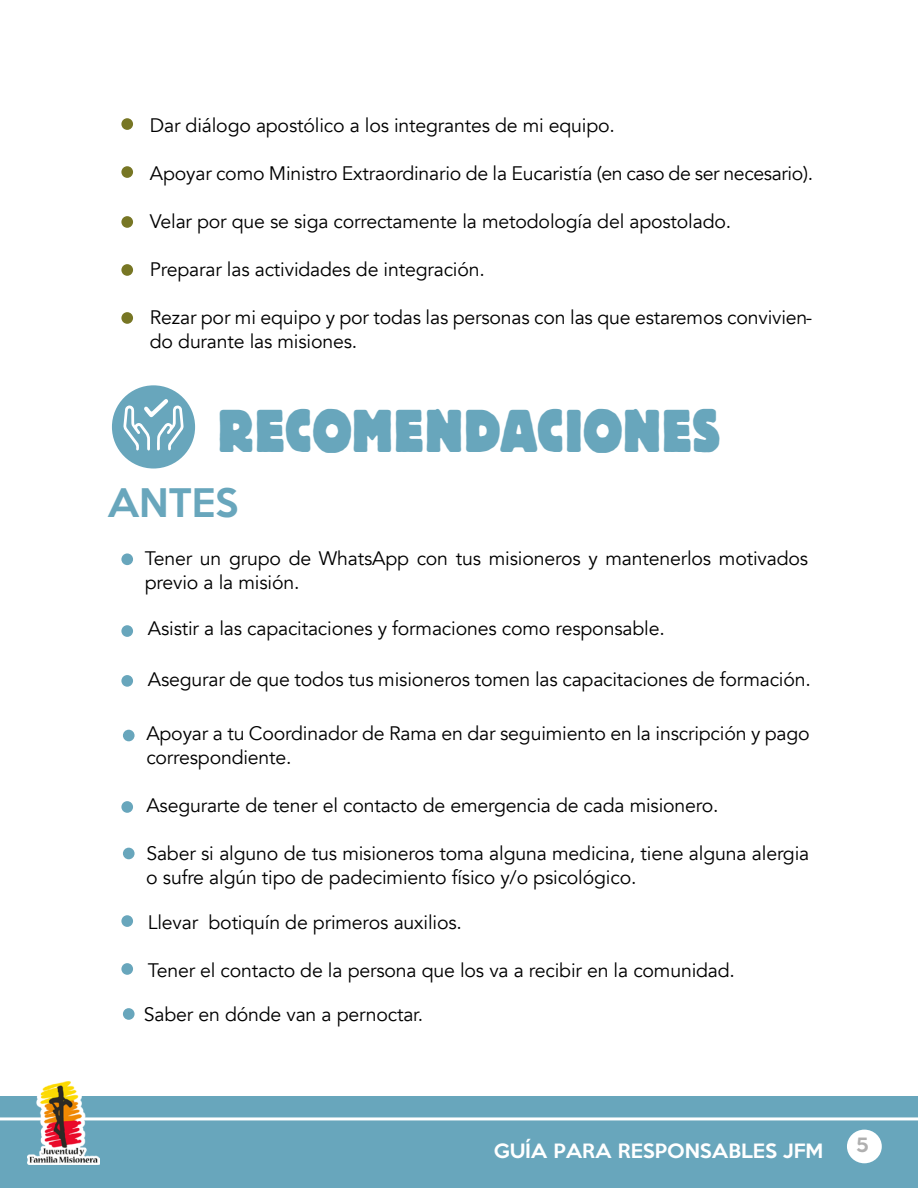
<style>
.page{position:relative;width:918px;height:1188px;background:#fff}
.page>*{position:absolute;margin:0;border:0;box-sizing:border-box;transform-origin:0 0}
.t1{font:800 60px "Block BE";letter-spacing:.02em;color:#68a6bc;scale:.8 1}
.t2{font:500 36px "Keep Calm";color:#68a6bc}
.t3{font:19.5px/24px "Avenir";letter-spacing:-.01em;color:#000}
.t4{font:500 18px "Keep Calm";color:#fff}
.t5{font:500 18px "Keep Calm";color:rgb(96 96 96/.5)}
</style>
<div class="page">
<div style="left:0;top:1096px;width:918px;height:92px;background:#68a6bc"></div>
<hr style="left:0;top:1117px;width:918px;height:3px;background:#fff">
<div style="left:847px;top:1130px;width:35px;height:33px;background:#fff;border-radius:50%"></div>
<img style="left:27px;top:1081px;width:73px;height:84px">
<div style="left:121px;top:553px;width:12px;height:12px;background:#68a6bc;border-radius:50%"></div>
<div style="left:121px;top:312px;width:12px;height:12px;background:#777624;border-radius:50%"></div>
<div style="left:121px;top:625px;width:12px;height:12px;background:#68a6bc;border-radius:50%"></div>
<div style="left:121px;top:675px;width:12px;height:12px;background:#68a6bc;border-radius:50%"></div>
<div style="left:123px;top:730px;width:12px;height:11px;background:#68a6bc;border-radius:50%"></div>
<div style="left:121px;top:801px;width:12px;height:12px;background:#68a6bc;border-radius:50%"></div>
<div style="left:123px;top:848px;width:12px;height:11px;background:#68a6bc;border-radius:50%"></div>
<div style="left:121px;top:915px;width:12px;height:12px;background:#68a6bc;border-radius:50%"></div>
<div style="left:121px;top:963px;width:12px;height:12px;background:#68a6bc;border-radius:50%"></div>
<div style="left:123px;top:1008px;width:12px;height:12px;background:#68a6bc;border-radius:50%"></div>
<div style="left:112px;top:385px;width:83px;height:84px;background:#68a6bc;border-radius:50%"></div>
<svg style="left:123px;top:399px;width:61px;height:52px"></svg>
<div style="left:121px;top:118px;width:12px;height:12px;background:#777624;border-radius:50%"></div>
<div style="left:121px;top:166px;width:12px;height:12px;background:#777624;border-radius:50%"></div>
<div style="left:121px;top:216px;width:12px;height:12px;background:#777624;border-radius:50%"></div>
<div style="left:121px;top:264px;width:12px;height:12px;background:#777624;border-radius:50%"></div>
<p class="t3" style="left:150px;top:114px;width:467px">Dar diálogo apostólico a los integrantes de mi equipo.</p>
<p class="t3" style="left:150px;top:162px;width:665px">Apoyar como Ministro Extraordinario de la Eucaristía (en caso de ser necesario).</p>
<p class="t3" style="left:150px;top:210px;width:583px">Velar por que se siga correctamente la metodología del apostolado.</p>
<p class="t3" style="left:150px;top:258px;width:337px">Preparar las actividades de integración.</p>
<p class="t3" style="left:150px;top:306px;width:664px">Rezar por mi equipo y por todas las personas con las que estaremos convivien&shy;do durante las misiones.</p>
<h1 class="t1" style="left:219px;top:397px;width:629px">RECOMENDACIONES</h1>
<h2 class="t2" style="left:107px;top:472px;width:133px">ANTES</h2>
<p class="t3" style="left:145px;top:547px;width:665px">Tener un grupo de WhatsApp con tus misioneros y mantenerlos motivados previo a la misión.</p>
<p class="t3" style="left:148px;top:617px;width:518px">Asistir a las capacitaciones y formaciones como responsable.</p>
<p class="t3" style="left:148px;top:668px;width:665px">Asegurar de que todos tus misioneros tomen las capacitaciones de formación.</p>
<p class="t3" style="left:146px;top:722px;width:665px">Apoyar a tu Coordinador de Rama en dar seguimiento en la inscripción y pago correspondiente.</p>
<p class="t3" style="left:146px;top:794px;width:574px">Asegurarte de tener el contacto de emergencia de cada misionero.</p>
<p class="t3" style="left:146px;top:842px;width:665px">Saber si alguno de tus misioneros toma alguna medicina, tiene alguna alergia o sufre algún tipo de padecimiento físico y/o psicológico.</p>
<p class="t3" style="left:148px;top:911px;width:316px">Llevar botiquín de primeros auxilios.</p>
<p class="t3" style="left:148px;top:959px;width:589px">Tener el contacto de la persona que los va a recibir en la comunidad.</p>
<p class="t3" style="left:144px;top:1003px;width:281px">Saber en dónde van a pernoctar.</p>
<p class="t4" style="left:494px;top:1135px;width:331px">GUÍA PARA RESPONSABLES JFM</p>
<p class="t5" style="left:856px;top:1129px;width:14px">5</p>
</div>
